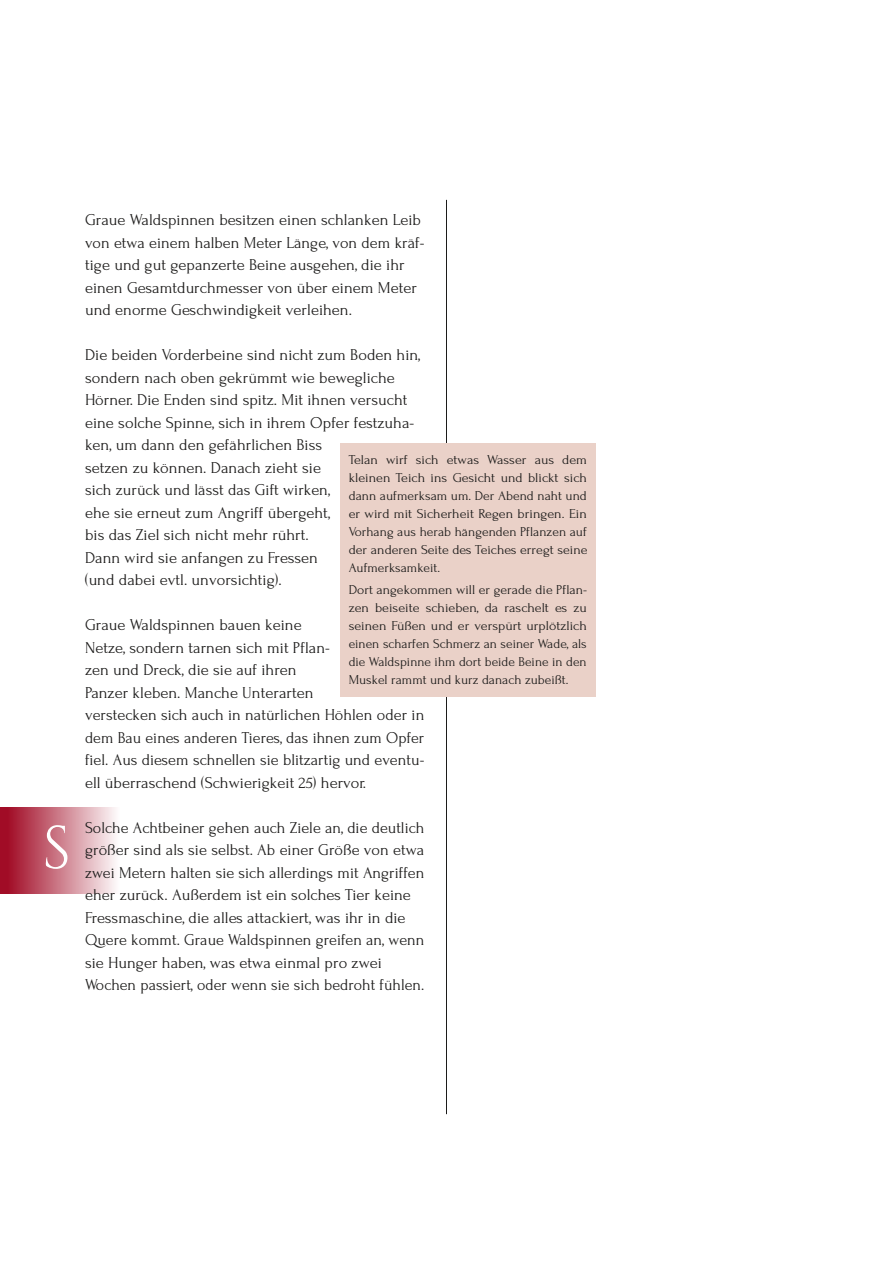
<style>
.page{position:relative;width:893px;height:1263px;background:#fff}
.page>*{position:absolute;margin:0;border:0;box-sizing:border-box;transform-origin:0 0}
.t1{font:60px "Cinzel";color:#fff}
.t2{font:16.5px/22.5px "Forum";color:#1c1b1a}
.t3{font:13.5px/18px "Forum";color:#1c1b1a;text-align:justify;scale:1.04 1}
.t4{font:13.5px/18px "Forum";color:#1c1b1a;text-align:justify}
</style>
<div class="page">
<hr style="left:446px;top:200px;width:1px;height:914px;background:#1c1b1a">
<div style="left:0;top:808px;width:128px;height:85px;background:linear-gradient(to right,#9c001a,#fff)"></div>
<div style="left:340px;top:443px;width:255px;height:254px;background:#ead1c8"></div>
<h1 class="t1" style="left:42px;top:820px;width:30px">S</h1>
<p class="t2" style="left:85px;top:209px;width:341px">Graue Waldspinnen besitzen einen schlanken Leib von etwa einem halben Meter Länge, von dem kräf&shy;tige und gut gepanzerte Beine ausgehen, die ihr einen Gesamtdurchmesser von über einem Meter und enorme Geschwindigkeit verleihen.</p>
<p class="t2" style="left:85px;top:344px;width:337px">Die beiden Vorderbeine sind nicht zum Boden hin, sondern nach oben gekrümmt wie bewegliche Hörner. Die Enden sind spitz. Mit ihnen versucht eine solche Spinne, sich in ihrem Opfer festzuha&shy;ken, um dann den gefährlichen Biss<br>setzen zu können. Danach zieht sie<br>sich zurück und lässt das Gift wirken,<br>ehe sie erneut zum Angriff übergeht,<br>bis das Ziel sich nicht mehr rührt.<br>Dann wird sie anfangen zu Fressen<br>(und dabei evtl. unvorsichtig).</p>
<p class="t2" style="left:85px;top:614px;width:341px">Graue Waldspinnen bauen keine<br>Netze, sondern tarnen sich mit Pflan-<br>zen und Dreck, die sie auf ihren<br>Panzer kleben. Manche Unterarten<br>verstecken sich auch in natürlichen Höhlen oder in dem Bau eines anderen Tieres, das ihnen zum Opfer fiel. Aus diesem schnellen sie blitzartig und eventu&shy;ell überraschend (Schwierigkeit 25) hervor.</p>
<p class="t2" style="left:85px;top:816px;width:341px">Solche Achtbeiner gehen auch Ziele an, die deutlich größer sind als sie selbst. Ab einer Größe von etwa zwei Metern halten sie sich allerdings mit Angriffen eher zurück. Außerdem ist ein solches Tier keine Fressmaschine, die alles attackiert, was ihr in die Quere kommt. Graue Waldspinnen greifen an, wenn sie Hunger haben, was etwa einmal pro zwei Wochen passiert, oder wenn sie sich bedroht fühlen.</p>
<p class="t3" style="left:349px;top:450px;width:231px">Telan wirf sich etwas Wasser aus dem kleinen Teich ins Gesicht und blickt sich dann aufmerksam um. Der Abend naht und er wird mit Sicherheit Regen bringen. Ein Vorhang aus herab hängenden Pflanzen auf der anderen Seite des Teiches erregt seine Aufmerksamkeit.</p>
<p class="t4" style="left:349px;top:581px;width:240px">Dort angekommen will er gerade die Pflan&shy;zen beiseite schieben, da raschelt es zu seinen Füßen und er verspürt urplötzlich einen scharfen Schmerz an seiner Wade, als die Waldspinne ihm dort beide Beine in den Muskel rammt und kurz danach zubeißt.</p>
</div>
